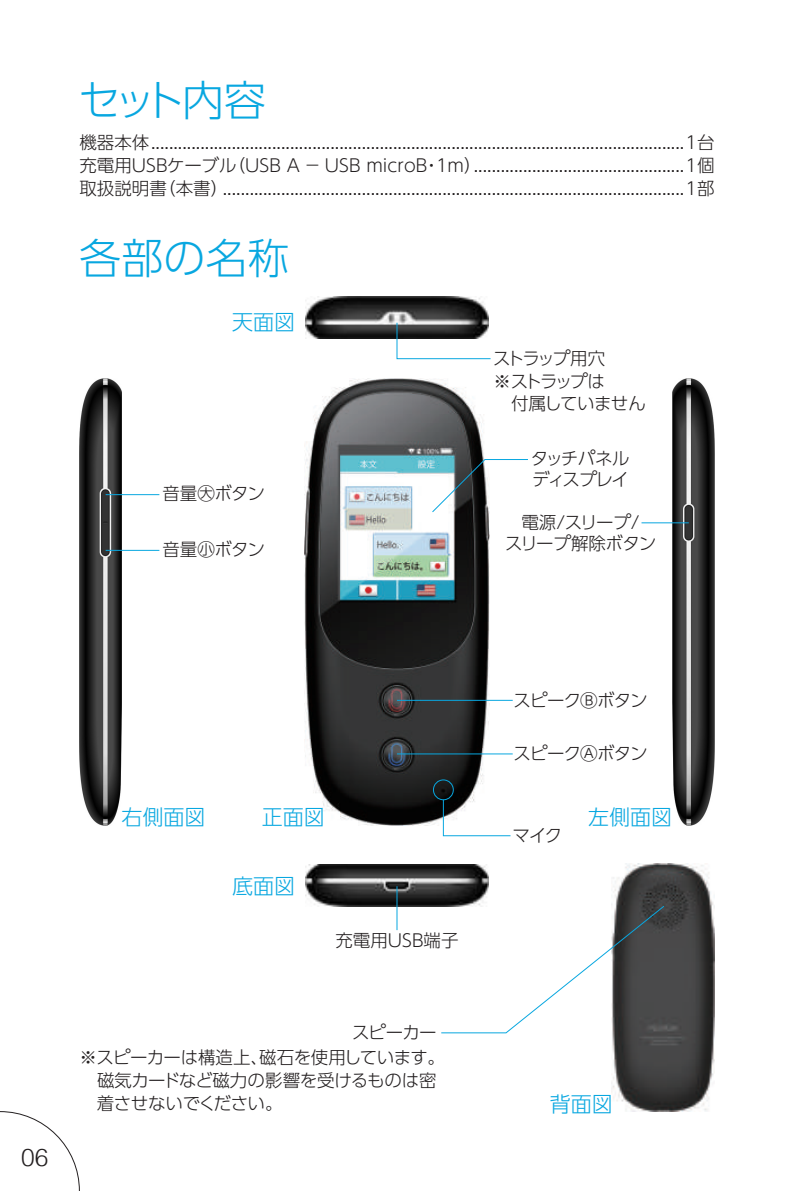
<style>
.page{position:relative;width:794px;height:1191px;background:#fff}
.page>*{position:absolute;margin:0;border:0;box-sizing:border-box;transform-origin:0 0}
.t1{font:300 42px "UD Shin Go Pro";color:#08a7e0}
.t2{font:300 24.5px "Helvetica";color:#231f20}
.t3{font:300 21px "UD Shin Go Pro";color:#08a7e0}
.t4{font:300 17.5px/22.8px "UD Shin Go Pro";letter-spacing:-.02em;color:#231f20;text-align:justify}
.t5{font:300 17.5px/22.8px "UD Shin Go Pro";letter-spacing:-.095em;color:#231f20}
.t6{font:300 17.5px/21px "UD Shin Go Pro";letter-spacing:-.08em;color:#231f20}
.t7{font:300 17.5px "UD Shin Go Pro";color:#231f20}
</style>
<div class="page">
<svg style="left:0;top:1111px;width:80px;height:80px"></svg>
<img style="left:611px;top:863px;width:103px;height:248px">
<img style="left:305px;top:865px;width:184px;height:42px">
<img style="left:304px;top:378px;width:185px;height:447px">
<img style="left:305px;top:297px;width:184px;height:42px">
<img style="left:672px;top:378px;width:42px;height:447px">
<img style="left:79px;top:378px;width:43px;height:447px">
<hr style="left:641px;top:522px;width:48px;height:1px;background:#08a7e0">
<hr style="left:397px;top:699px;width:116px;height:2px;background:#08a7e0">
<hr style="left:397px;top:753px;width:116px;height:1px;background:#08a7e0">
<svg style="left:396px;top:322px;width:95px;height:37px"></svg>
<svg style="left:442px;top:799px;width:69px;height:37px"></svg>
<svg style="left:431px;top:458px;width:97px;height:55px"></svg>
<hr style="left:106px;top:494px;width:53px;height:1px;background:#08a7e0">
<hr style="left:396px;top:886px;width:1px;height:44px;background:#08a7e0">
<hr style="left:106px;top:550px;width:53px;height:1px;background:#08a7e0">
<svg style="left:440px;top:905px;width:225px;height:128px"></svg>
<div style="left:433px;top:779px;width:21px;height:21px;border:1px solid #08a7e0;border-radius:50%"></div>
<h1 class="t1" style="left:78px;top:66px;width:189px">セット内容</h1>
<p class="t4" style="left:79px;top:131px;width:636px">機器本体.......................................................................................................................1台充電用USBケーブル（USB A － USB microB・1m）...............................................1個取扱説明書（本書）.......................................................................................................1部</p>
<h1 class="t1" style="left:79px;top:224px;width:212px">各部の名称</h1>
<p class="t3" style="left:232px;top:305px;width:64px">天面図</p>
<p class="t4" style="left:162px;top:481px;width:104px">音量大ボタン</p>
<p class="t4" style="left:162px;top:537px;width:104px">音量小ボタン</p>
<p class="t5" style="left:493px;top:346px;width:154px">ストラップ用穴<br>※ストラップは<br>　付属していません</p>
<p class="t6" style="left:531px;top:447px;width:100px">タッチパネルディスプレイ</p>
<p class="t4" style="left:505px;top:511px;width:153px;line-height:21px;text-align:center">電源/スリープ/<br>スリープ解除ボタン</p>
<h2 class="t2" style="left:21px;top:1136px;width:29px">06</h2>
<p class="t4" style="left:513px;top:688px;width:136px">スピークⒷボタン</p>
<p class="t4" style="left:513px;top:741px;width:136px">スピークⒶボタン</p>
<p class="t3" style="left:122px;top:800px;width:85px">右側面図</p>
<p class="t3" style="left:262px;top:800px;width:64px">正面図</p>
<p class="t3" style="left:588px;top:800px;width:85px">左側面図</p>
<p class="t4" style="left:512px;top:823px;width:52px">マイク</p>
<p class="t3" style="left:232px;top:869px;width:64px">底面図</p>
<p class="t7" style="left:335px;top:925px;width:125px">充電用USB端子</p>
<p class="t4" style="left:352px;top:1020px;width:86px">スピーカー</p>
<p class="t4" style="left:79px;top:1045px;width:367px;text-align:left">※スピーカーは構造上、磁石を使用しています。　磁気カードなど磁力の影響を受けるものは密　着させないでください。</p>
<p class="t3" style="left:550px;top:1086px;width:64px">背面図</p>
</div>
